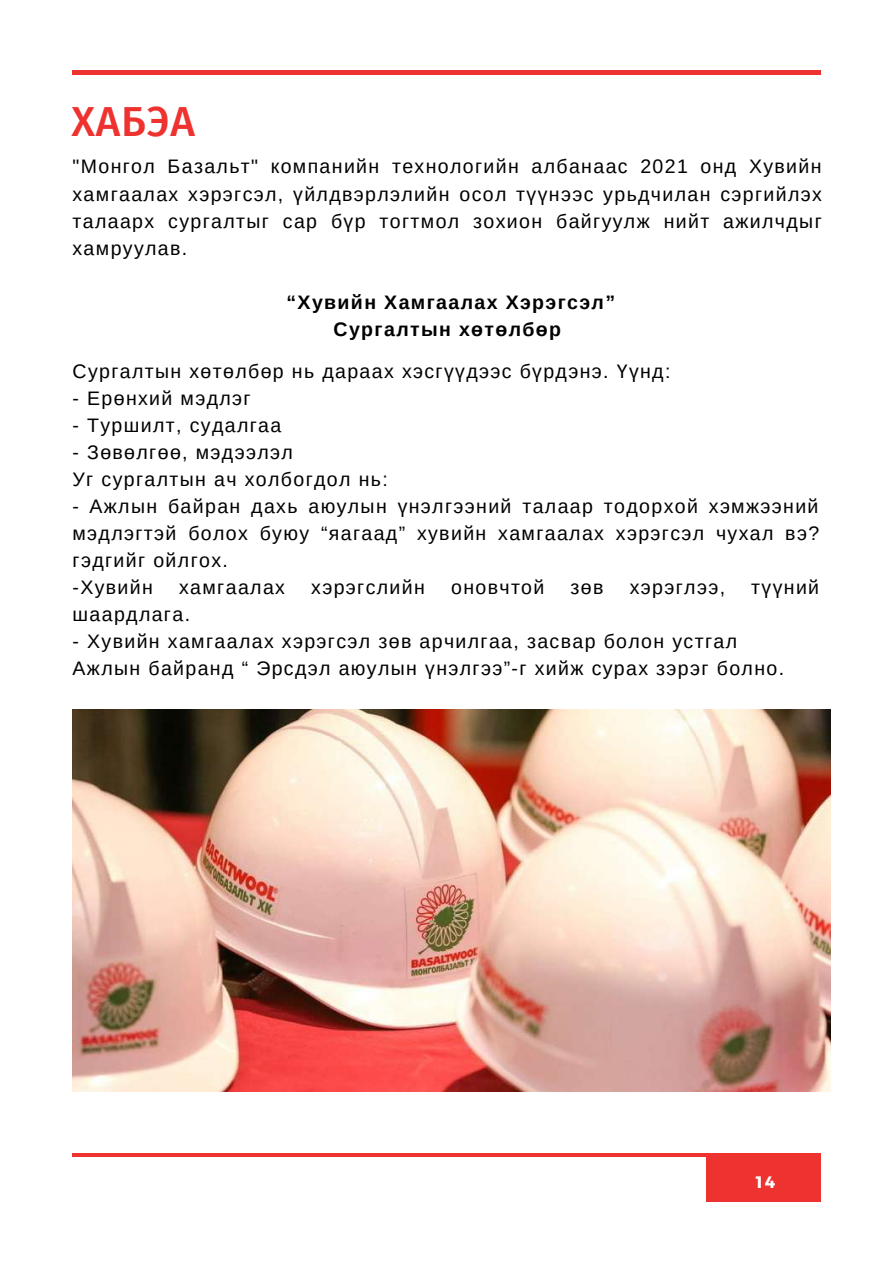
<style>
.page{position:relative;width:894px;height:1264px;background:#fff}
.page>*{position:absolute;margin:0;border:0;box-sizing:border-box;transform-origin:0 0}
.t1{font:500 42px "Fira Sans";letter-spacing:.02em;color:#ee3230}
.t2{font:19.5px/27px "Arimo";letter-spacing:.07em;color:#000}
.t3{font:700 19.5px/27px "Arimo";letter-spacing:.07em;color:#000;text-align:center}
.t4{font:700 16.5px "Montserrat";color:#fff}
</style>
<div class="page">
<hr style="left:72px;top:71px;width:748px;height:3px;background:#ee3230">
<div style="left:706px;top:1155px;width:115px;height:46px;background:#ee3230"></div>
<hr style="left:72px;top:1153px;width:748px;height:3px;background:#ee3230">
<img style="left:72px;top:709px;width:758px;height:382px">
<h1 class="t1" style="left:71px;top:96px;width:125px">ХАБЭА</h1>
<p class="t2" style="left:72px;top:153px;width:750px;text-align:justify">"Монгол Базальт" компанийн технологийн албанаас 2021 онд Хувийн хамгаалах хэрэгсэл, үйлдвэрлэлийн осол түүнээс урьдчилан сэргийлэх талаарх сургалтыг сар бүр тогтмол зохион байгуулж нийт ажилчдыг хамруулав.</p>
<p class="t3" style="left:286px;top:288px;width:330px">“Хувийн Хамгаалах Хэрэгсэл”<br>Сургалтын хөтөлбөр</p>
<p class="t2" style="left:72px;top:358px;width:599px">Сургалтын хөтөлбөр нь дараах хэсгүүдээс бүрдэнэ. Үүнд:</p>
<p class="t2" style="left:72px;top:385px;width:180px">- Ерөнхий мэдлэг</p>
<p class="t2" style="left:72px;top:412px;width:210px">- Туршилт, судалгаа</p>
<p class="t2" style="left:72px;top:439px;width:317px">- Зөвөлгөө, мэдээлэл<br>Уг сургалтын ач холбогдол нь:</p>
<p class="t2" style="left:72px;top:493px;width:748px">- Ажлын байран дахь аюулын үнэлгээний талаар тодорхой хэмжээний мэдлэгтэй болох буюу “яагаад” хувийн хамгаалах хэрэгсэл чухал вэ? гэдгийг ойлгох.<br>-Хувийн</p>
<p class="t2" style="left:179px;top:574px;width:107px">хамгаалах</p>
<p class="t2" style="left:311px;top:574px;width:115px">хэрэгслийн</p>
<p class="t2" style="left:451px;top:574px;width:95px">оновчтой</p>
<p class="t2" style="left:570px;top:574px;width:34px">зөв</p>
<p class="t2" style="left:629px;top:574px;width:97px">хэрэглээ,</p>
<p class="t2" style="left:751px;top:574px;width:69px">түүний</p>
<p class="t2" style="left:72px;top:601px;width:119px">шаардлага.</p>
<p class="t2" style="left:72px;top:628px;width:712px">- Хувийн хамгаалах хэрэгсэл зөв арчилгаа, засвар болон устгал<br>Ажлын байранд “ Эрсдэл аюулын үнэлгээ”-г хийж сурах зэрэг болно.</p>
<p class="t4" style="left:755px;top:1170px;width:21px">14</p>
</div>
